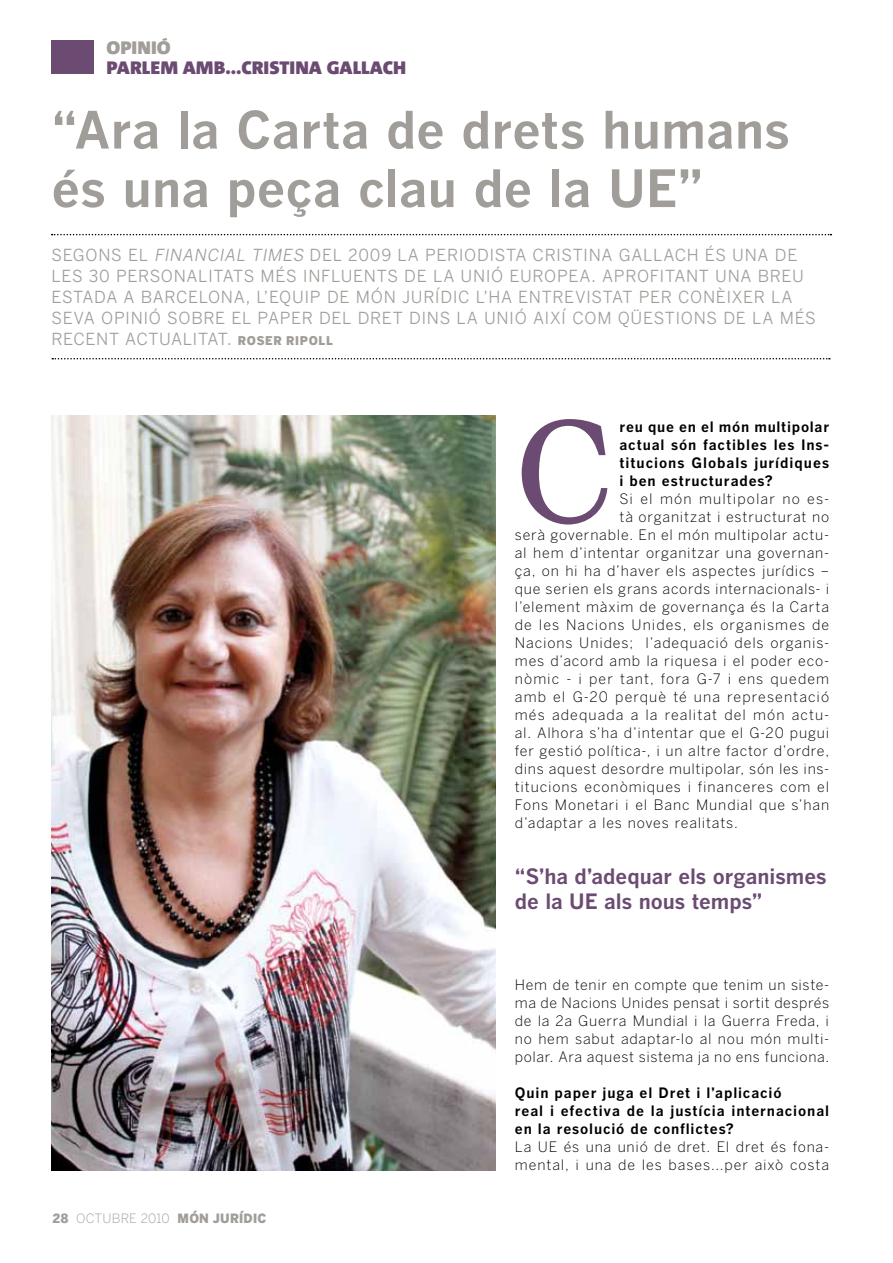
<style>
.page{position:relative;width:893px;height:1263px;background:#fff}
.page>*{position:absolute;margin:0;border:0;box-sizing:border-box;transform-origin:0 0}
.t1{font:136.05px "Nimrod";color:#6c4b72}
.t2{font:700 51px/58.5px "Benton Gothic";color:#a19e9a}
.t3{font:700 21px/25.5px "Benton Gothic";letter-spacing:-.005em;color:#6c4b72}
.t4{font:900 18px "Corpid";color:#6c4b72}
.t5{font:900 18px "Corpid";letter-spacing:.005em;color:#a19e9a}
.t6{font:16.5px/21px "Benton Gothic";letter-spacing:.035em;color:#a19e9a}
.t7{font:300 14.25px/18px "Benton Gothic";letter-spacing:.06em;color:#000;text-align:justify}
.t8{font:700 14.25px/18px "Benton Gothic";letter-spacing:.06em;color:#000;text-align:justify}
.t9{font:900 12.75px "Benton Gothic";letter-spacing:.015em;color:#a19e9a}
.s1{font-style:italic}
.s2{font-weight:900;font-size:12px}
.s3{font-weight:300}
</style>
<div class="page">
<div style="left:51px;top:41px;width:43px;height:33px;background:#6c4b72"></div>
<svg style="left:52px;top:234px;width:779px;height:1px"></svg>
<svg style="left:52px;top:358px;width:778px;height:1px"></svg>
<img style="left:51px;top:415px;width:444px;height:755px">
<p class="t5" style="left:107px;top:36px;width:66px">OPINIÓ</p>
<p class="t4" style="left:107px;top:56px;width:301px">PARLEM AMB...CRISTINA GALLACH</p>
<h2 class="t2" style="left:52px;top:99px;width:740px">“Ara la Carta de drets humans és una peça clau de la UE”</h2>
<p class="t6" style="left:52px;top:244px;width:766px">SEGONS EL <span class="s1">FINANCIAL TIMES</span> DEL 2009 LA PERIODISTA CRISTINA GALLACH ÉS UNA DE LES 30 PERSONALITATS MÉS INFLUENTS DE LA UNIÓ EUROPEA. APROFITANT UNA BREU ESTADA A BARCELONA, L’EQUIP DE MÓN JURÍDIC L’HA ENTREVISTAT PER CONÈIXER LA SEVA OPINIÓ SOBRE EL PAPER DEL DRET DINS LA UNIÓ AIXÍ COM QÜESTIONS DE LA MÉS RECENT ACTUALITAT. <span class="s2">ROSER RIPOLL</span></p>
<h1 class="t1" style="left:515px;top:391px;width:99px">C</h1>
<p class="t8" style="left:619px;top:417px;width:211px">reu que en el món multipolar actual són factibles les Ins&shy;titucions Globals jurídiques i ben estructurades?</p>
<p class="t7" style="left:619px;top:490px;width:211px">Si el món multipolar no es-</p>
<p class="t7" style="left:619px;top:508px;width:211px">tà organitzat i estructurat no</p>
<p class="t7" style="left:515px;top:526px;width:316px">serà governable. En el món multipolar actu-</p>
<p class="t7" style="left:515px;top:544px;width:316px">al hem d’intentar organitzar una governan-</p>
<p class="t7" style="left:515px;top:562px;width:316px">ça, on hi ha d’haver els aspectes jurídics –</p>
<p class="t7" style="left:515px;top:580px;width:316px">que serien els grans acords internacionals- i</p>
<p class="t7" style="left:515px;top:598px;width:316px">l’element màxim de governança és la Carta</p>
<p class="t7" style="left:515px;top:616px;width:316px">de les Nacions Unides, els organismes de</p>
<p class="t7" style="left:515px;top:634px;width:316px">Nacions Unides; l’adequació dels organis-</p>
<p class="t7" style="left:515px;top:652px;width:316px">mes d’acord amb la riquesa i el poder eco-</p>
<p class="t7" style="left:515px;top:670px;width:316px">nòmic - i per tant, fora G-7 i ens quedem</p>
<p class="t7" style="left:515px;top:688px;width:316px">amb el G-20 perquè té una representació</p>
<p class="t7" style="left:515px;top:706px;width:316px">més adequada a la realitat del món actu-</p>
<p class="t7" style="left:515px;top:724px;width:316px">al. Alhora s’ha d’intentar que el G-20 pugui</p>
<p class="t7" style="left:515px;top:742px;width:316px">fer gestió política-, i un altre factor d’ordre,</p>
<p class="t7" style="left:515px;top:760px;width:316px">dins aquest desordre multipolar, són les ins-</p>
<p class="t7" style="left:515px;top:778px;width:316px">titucions econòmiques i financeres com el</p>
<p class="t7" style="left:515px;top:796px;width:316px">Fons Monetari i el Banc Mundial que s’han</p>
<p class="t7" style="left:515px;top:814px;width:225px">d’adaptar a les noves realitats.</p>
<h3 class="t3" style="left:515px;top:863px;width:313px">“S’ha d’adequar els organismes de la UE als nous temps”</h3>
<p class="t9" style="left:53px;top:1210px;width:215px">28 <span class="s3">OCTUBRE 2010</span> MÓN JURÍDIC</p>
<p class="t7" style="left:515px;top:976px;width:316px">Hem de tenir en compte que tenim un siste&shy;ma de Nacions Unides pensat i sortit després de la 2a Guerra Mundial i la Guerra Freda, i no hem sabut adaptar-lo al nou món multi&shy;polar. Ara aquest sistema ja no ens funciona.</p>
<p class="t8" style="left:515px;top:1083px;width:316px;text-align:left">Quin paper juga el Dret i l’aplicació<br>real i efectiva de la justícia internacional en la resolució de conflictes?</p>
<p class="t7" style="left:515px;top:1138px;width:316px">La UE és una unió de dret. El dret és fona&shy;mental, i una de les bases...per això costa</p>
</div>
